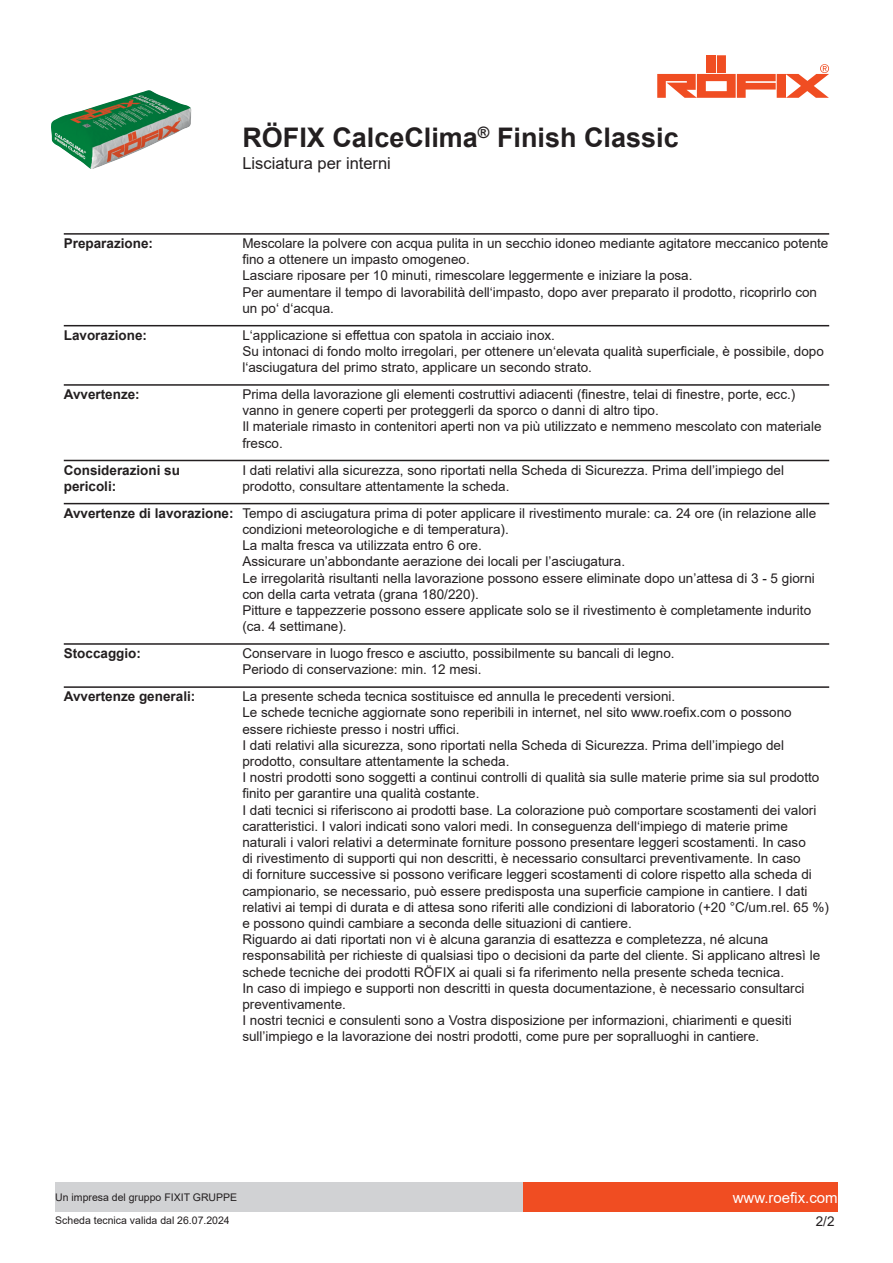
<style>
.page{position:relative;width:893px;height:1263px;background:#fff}
.page>*{position:absolute;margin:0;border:0;box-sizing:border-box;transform-origin:0 0}
.t1{font:700 27px "Arial";color:#231f20}
.t2{font:16.5px "Arial";color:#231f20}
.t3{font:15px "Arial";color:#fff}
.t4{font:13.5px/16.2px "Arial";color:#231f20}
.t5{font:700 13.5px/16.2px "Arial";color:#231f20}
.t6{font:10.5px "Arial";color:#231f20}
.s1{font-weight:700}
</style>
<div class="page">
<img style="left:51px;top:90px;width:140px;height:79px">
<div style="left:717px;top:55px;width:9px;height:18px;background:#f04d22"></div>
<div style="left:707px;top:55px;width:9px;height:18px;background:#f04d22"></div>
<svg style="left:657px;top:64px;width:172px;height:34px"></svg>
<div style="left:523px;top:1182px;width:315px;height:30px;background:#f04d22"></div>
<div style="left:55px;top:1182px;width:468px;height:30px;background:#d1d2d4"></div>
<hr style="left:64px;top:233px;width:765px;height:2px;background:#231f20">
<hr style="left:64px;top:325px;width:765px;height:1px;background:#231f20">
<hr style="left:64px;top:384px;width:765px;height:2px;background:#231f20">
<hr style="left:64px;top:460px;width:765px;height:1px;background:#231f20">
<hr style="left:64px;top:503px;width:765px;height:1px;background:#231f20">
<hr style="left:64px;top:643px;width:765px;height:2px;background:#231f20">
<hr style="left:64px;top:686px;width:765px;height:2px;background:#231f20">
<h1 class="t1" style="left:242px;top:119px;width:438px">RÖFIX CalceClima<sup>®</sup> Finish Classic</h1>
<p class="t2" style="left:242px;top:152px;width:150px">Lisciatura per interni</p>
<p class="t5" style="left:64px;top:235px;width:91px">Preparazione:</p>
<p class="t4" style="left:242px;top:235px;width:588px">Mescolare la polvere con acqua pulita in un secchio idoneo mediante agitatore meccanico potente fino a ottenere un impasto omogeneo.<br>Lasciare riposare per 10 minuti, rimescolare leggermente e iniziare la posa.<br>Per aumentare il tempo di lavorabilità dell‘impasto, dopo aver preparato il prodotto, ricoprirlo con un po‘ d‘acqua.</p>
<p class="t5" style="left:64px;top:327px;width:85px">Lavorazione:</p>
<p class="t4" style="left:242px;top:327px;width:583px">L‘applicazione si effettua con spatola in acciaio inox.<br>Su intonaci di fondo molto irregolari, per ottenere un‘elevata qualità superficiale, è possibile, dopo l‘asciugatura del primo strato, applicare un secondo strato.</p>
<p class="t5" style="left:64px;top:386px;width:78px">Avvertenze:</p>
<p class="t4" style="left:242px;top:386px;width:581px">Prima della lavorazione gli elementi costruttivi adiacenti (finestre, telai di finestre, porte, ecc.) vanno in genere coperti per proteggerli da sporco o danni di altro tipo.<br>Il materiale rimasto in contenitori aperti non va più utilizzato e nemmeno mescolato con materiale fresco.</p>
<p class="t5" style="left:64px;top:462px;width:118px">Considerazioni su pericoli:</p>
<p class="t4" style="left:242px;top:462px;width:543px">I dati relativi alla sicurezza, sono riportati nella Scheda di Sicurezza. Prima dell’impiego del prodotto, consultare attentamente la scheda.</p>
<p class="t4" style="left:242px;top:505px;width:575px;text-indent:-179px"><span class="s1">Avvertenze di lavorazione:</span> Tempo di asciugatura prima di poter applicare il rivestimento murale: ca. 24 ore (in relazione alle condizioni meteorologiche e di temperatura).<br>La malta fresca va utilizzata entro 6 ore.<br>Assicurare un’abbondante aerazione dei locali per l’asciugatura.<br>Le irregolarità risultanti nella lavorazione possono essere eliminate dopo un’attesa di 3 - 5 giorni con della carta vetrata (grana 180/220).<br>Pitture e tappezzerie possono essere applicate solo se il rivestimento è completamente indurito (ca. 4 settimane).</p>
<p class="t5" style="left:64px;top:645px;width:79px">Stoccaggio:</p>
<p class="t4" style="left:242px;top:645px;width:434px">Conservare in luogo fresco e asciutto, possibilmente su bancali di legno.<br>Periodo di conservazione: min. 12 mesi.</p>
<p class="t5" style="left:64px;top:688px;width:133px">Avvertenze generali:</p>
<p class="t4" style="left:242px;top:688px;width:588px">La presente scheda tecnica sostituisce ed annulla le precedenti versioni.<br>Le schede tecniche aggiornate sono reperibili in internet, nel sito www.roefix.com o possono essere richieste presso i nostri uffici.<br>I dati relativi alla sicurezza, sono riportati nella Scheda di Sicurezza. Prima dell’impiego del prodotto, consultare attentamente la scheda.<br>I nostri prodotti sono soggetti a continui controlli di qualità sia sulle materie prime sia sul prodotto finito per garantire una qualità costante.<br>I dati tecnici si riferiscono ai prodotti base. La colorazione può comportare scostamenti dei valori caratteristici. I valori indicati sono valori medi. In conseguenza dell‘impiego di materie prime naturali i valori relativi a determinate forniture possono presentare leggeri scostamenti. In caso<br>di rivestimento di supporti qui non descritti, è necessario consultarci preventivamente. In caso<br>di forniture successive si possono verificare leggeri scostamenti di colore rispetto alla scheda di campionario, se necessario, può essere predisposta una superficie campione in cantiere. I dati relativi ai tempi di durata e di attesa sono riferiti alle condizioni di laboratorio (+20 °C/um.rel. 65 %) e possono quindi cambiare a seconda delle situazioni di cantiere.<br>Riguardo ai dati riportati non vi è alcuna garanzia di esattezza e completezza, né alcuna responsabilità per richieste di qualsiasi tipo o decisioni da parte del cliente. Si applicano altresì le schede tecniche dei prodotti RÖFIX ai quali si fa riferimento nella presente scheda tecnica.<br>In caso di impiego e supporti non descritti in questa documentazione, è necessario consultarci preventivamente.<br>I nostri tecnici e consulenti sono a Vostra disposizione per informazioni, chiarimenti e quesiti sull’impiego e la lavorazione dei nostri prodotti, come pure per sopralluoghi in cantiere.</p>
<p class="t6" style="left:55px;top:1190px;width:183px">Un impresa del gruppo FIXIT GRUPPE</p>
<p class="t3" style="left:733px;top:1187px;width:107px">www.roefix.com</p>
<p class="t6" style="left:55px;top:1213px;width:176px">Scheda tecnica valida dal 26.07.2024</p>
<p class="t4" style="left:816px;top:1213px;width:20px">2/2</p>
</div>
